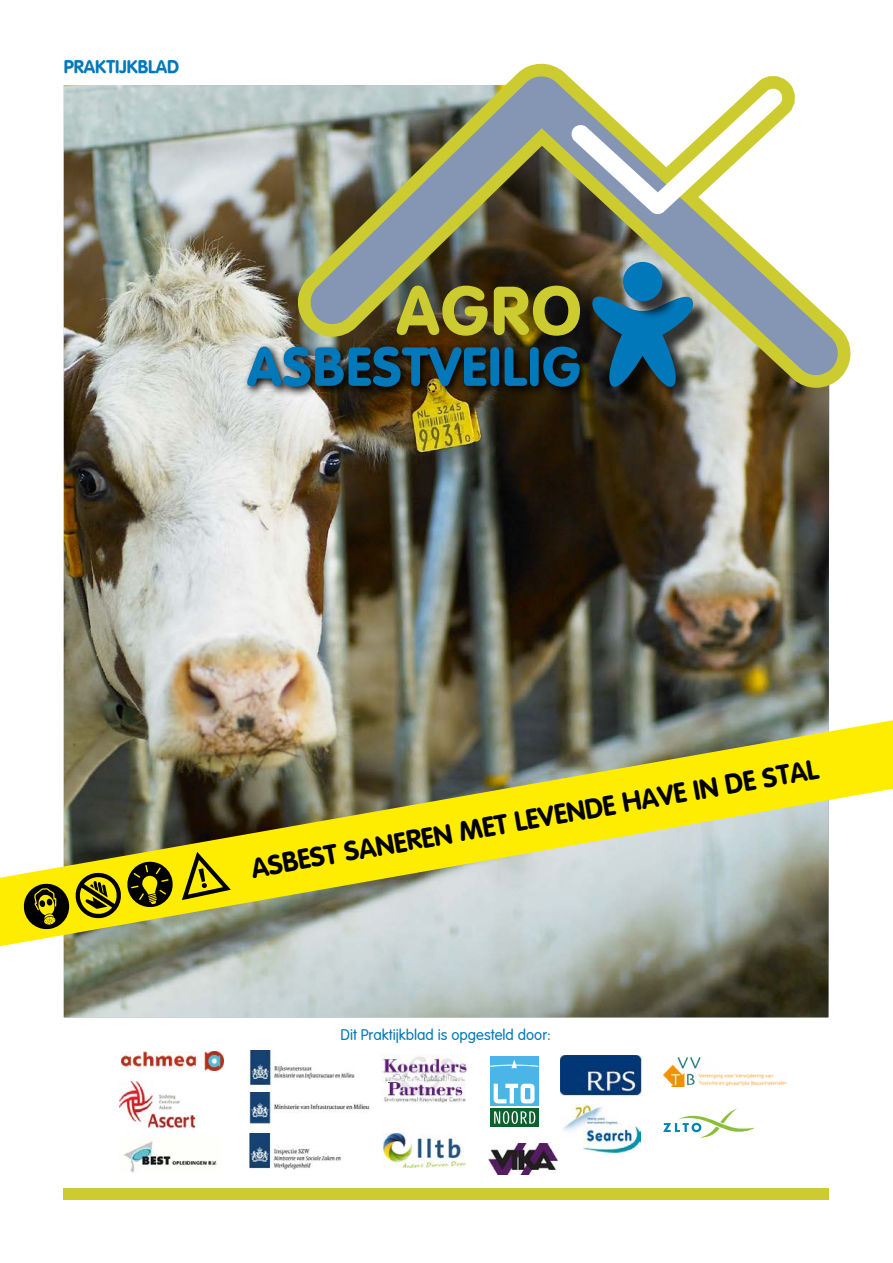
<style>
.page{position:relative;width:893px;height:1263px;background:#fff}
.page>*{position:absolute;margin:0;border:0;box-sizing:border-box;transform-origin:0 0}
.t1{font:27px "Corporate Rounded Bold SWFTE";color:#000}
.t2{font:18px "Corporate Rounded Bold SWFTE";color:#0078ba}
.t3{font:15px "Corporate Rounded Regular SWFTE";color:#0078ba}
</style>
<div class="page">
<div style="left:64px;top:1188px;width:765px;height:11px;background:#cccc30"></div>
<img style="left:64px;top:85px;width:765px;height:932px">
<svg style="left:242px;top:342px;width:31px;height:56px"></svg>
<svg style="left:247px;top:346px;width:26px;height:41px"></svg>
<img style="left:273px;top:64px;width:578px;height:344px">
<svg style="left:535px;top:63px;width:284px;height:11px"></svg>
<img style="left:308px;top:74px;width:532px;height:301px">
<svg style="left:571px;top:89px;width:212px;height:126px"></svg>
<img style="left:121px;top:1051px;width:102px;height:19px">
<img style="left:119px;top:1081px;width:78px;height:48px">
<img style="left:123px;top:1141px;width:95px;height:32px">
<img style="left:250px;top:1133px;width:91px;height:37px">
<img style="left:250px;top:1093px;width:120px;height:32px">
<img style="left:249px;top:1050px;width:106px;height:35px">
<img style="left:381px;top:1054px;width:86px;height:49px">
<img style="left:561px;top:1055px;width:81px;height:41px">
<img style="left:563px;top:1104px;width:78px;height:49px">
<img style="left:489px;top:1143px;width:76px;height:32px">
<img style="left:663px;top:1058px;width:123px;height:28px">
<svg style="left:663px;top:1108px;width:92px;height:30px"></svg>
<div style="left:490px;top:1107px;width:48px;height:19px;background:#09612d"></div>
<svg style="left:494px;top:1111px;width:41px;height:13px"></svg>
<div style="left:490px;top:1056px;width:48px;height:51px;background:#4bb5e8"></div>
<svg style="left:494px;top:1084px;width:41px;height:19px"></svg>
<svg style="left:490px;top:1059px;width:48px;height:9px"></svg>
<hr style="left:490px;top:1107px;width:48px;height:1px;background:#fff">
<img style="left:383px;top:1133px;width:83px;height:34px">
<svg style="left:0;top:720px;width:893px;height:226px"></svg>
<svg style="left:182px;top:852px;width:49px;height:48px"></svg>
<svg style="left:22px;top:861px;width:153px;height:70px"></svg>
<p class="t2" style="left:64px;top:56px;width:117px">PRAKTIJKBLAD</p>
<p class="t1" style="left:249px;top:852px;width:577px;rotate:-10deg">ASBEST SANEREN MET LEVENDE HAVE IN DE STAL</p>
<p class="t3" style="left:340px;top:1026px;width:212px">Dit Praktijkblad is opgesteld door:</p>
</div>
